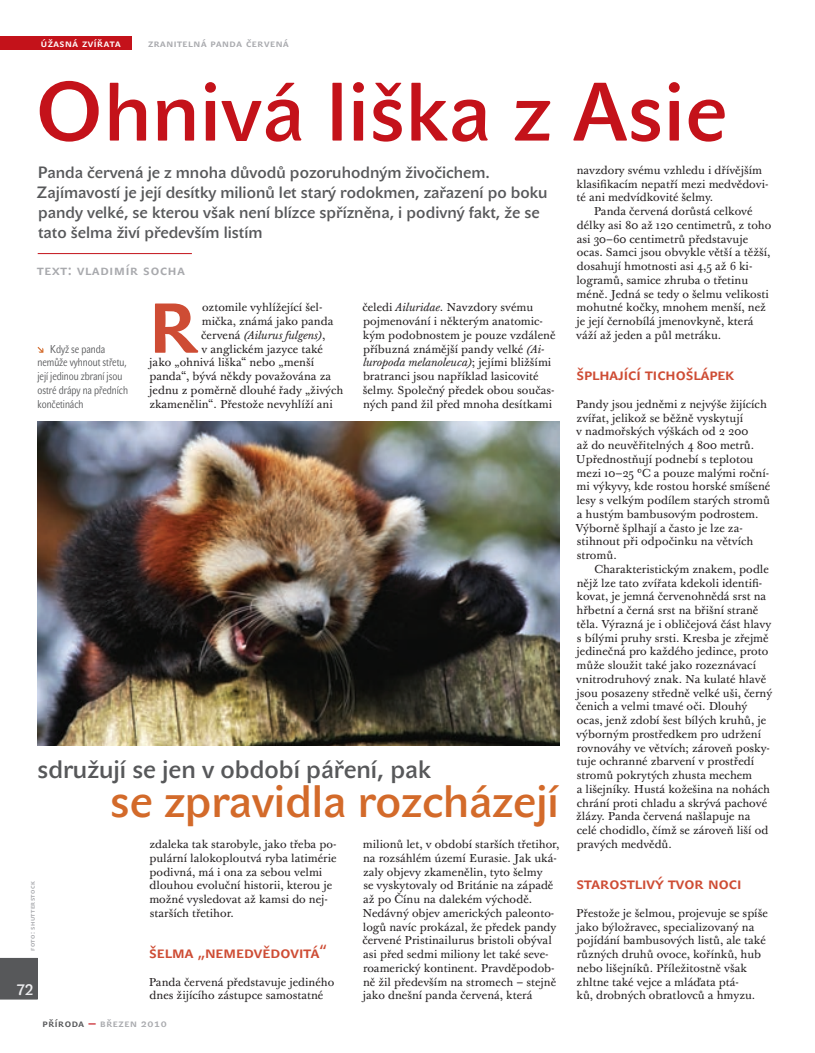
<style>
.page{position:relative;width:815px;height:1053px;background:#fff}
.page>*{position:absolute;margin:0;border:0;box-sizing:border-box;transform-origin:0 0}
.t1{font:81.88px "John Sans Medium Pro";letter-spacing:.01em;color:#c4121a}
.t2{font:700 69.62px "John Sans Text Pro";color:#ce4c34}
.t3{font:45px "John Sans Medium Pro";color:#d36a2a}
.t4{font:25px "John Sans Medium Pro";color:#57585a}
.t5{font:17.5px "John Sans Medium Pro";color:#ce4c34}
.t6{font:16.25px/20px "John Sans Medium Pro";color:#57585a}
.t7{font:15px "John Sans Medium Pro";letter-spacing:.05em;color:#a8a9ad}
.t8{font:15px "John Sans Medium Pro";color:#ececee}
.t9{font:11.25px/13.8px "Baskerville Ten Pro";color:#231f20}
.t10{font:11.25px/13.8px "John Sans Cond Lite Pro";color:#57585a}
.t11{font:11.25px "John Sans Medium Pro";letter-spacing:.05em;color:#a8a9ad}
.t12{font:italic 11.25px "Baskerville Ten Pro";color:#231f20}
.t13{font:11.25px "John Sans Medium Pro";letter-spacing:.05em;color:#fff}
.t14{font:7.5px "John Sans Medium Pro";letter-spacing:.05em;color:#a8a9ad}
.s1{font-style:italic}
.s2{font-style:normal}
.s3{color:#57585a}
.s4{color:#c4121a}
</style>
<div class="page">
<div style="left:0;top:36px;width:132px;height:14px;background:#c4121a"></div>
<div style="left:0;top:958px;width:38px;height:41px;background:#57585a"></div>
<hr style="left:38px;top:253px;width:154px;height:1px;background:#c4121a">
<img style="left:38px;top:421px;width:522px;height:324px">
<svg style="left:38px;top:347px;width:5px;height:6px"></svg>
<p class="t13" style="left:41px;top:36px;width:81px">úžasná zvířata</p>
<p class="t11" style="left:148px;top:36px;width:142px">zranitelná panda červená</p>
<h1 class="t1" style="left:35px;top:65px;width:694px">Ohnivá liška z Asie</h1>
<h3 class="t6" style="left:37px;top:163px;width:513px">Panda červená je z mnoha důvodů pozoruhodným živočichem.<br>Zajímavostí je její desítky milionů let starý rodokmen, zařazení po boku pandy velké, se kterou však není blízce spřízněna, i podivný fakt, že se tato šelma živí především listím</h3>
<h3 class="t7" style="left:37px;top:261px;width:149px">text: vladimír socha</h3>
<p class="t9" style="left:577px;top:163px;width:193px">navzdory svému vzhledu i dřívějším klasifikacím nepatří mezi medvědovi&shy;té ani medvídkovité šelmy.</p>
<p class="t9" style="left:576px;top:205px;width:197px;text-indent:17px">Panda červená dorůstá celkové délky asi 80 až 120 centimetrů, z toho asi 30–60 centimetrů představuje ocas. Samci jsou obvykle větší a těžší, dosahují hmotnosti asi 4,5 až 6 ki&shy;logramů, samice zhruba o třetinu méně. Jedná se tedy o šelmu velikosti mohutné kočky, mnohem menší, než je její černobílá jmenovkyně, která váží až jeden a půl metráku.</p>
<h3 class="t5" style="left:576px;top:364px;width:159px">šplhající tichošlápek</h3>
<p class="t9" style="left:576px;top:397px;width:196px">Pandy jsou jedněmi z nejvýše žijících zvířat, jelikož se běžně vyskytují<br>v nadmořských výškách od 2 200<br>až do neuvěřitelných 4 800 metrů.<br>Upřednostňují podnebí s teplotou mezi 10–25 °C a pouze malými roční&shy;mi výkyvy, kde rostou horské smíšené lesy s velkým podílem starých stromů a hustým bambusovým podrostem.<br>Výborně šplhají a často je lze za&shy;stihnout při odpočinku na větvích stromů.</p>
<p class="t9" style="left:576px;top:562px;width:198px;text-indent:18px">Charakteristickým znakem, podle nějž lze tato zvířata kdekoli identifi&shy;kovat, je jemná červenohnědá srst na hřbetní a černá srst na břišní straně těla. Výrazná je i obličejová část hlavy s bílými pruhy srsti. Kresba je zřejmě jedinečná pro každého jedince, proto může sloužit také jako rozeznávací vnitrodruhový znak. Na kulaté hlavě jsou posazeny středně velké uši, černý čenich a velmi tmavé oči. Dlouhý ocas, jenž zdobí šest bílých kruhů, je výborným prostředkem pro udržení rovnováhy ve větvích; zároveň posky&shy;tuje ochranné zbarvení v prostředí stromů pokrytých zhusta mechem<br>a lišejníky. Hustá kožešina na nohách chrání proti chladu a skrývá pachové žlázy. Panda červená našlapuje na celé chodidlo, čímž se zároveň liší od pravých medvědů.</p>
<h3 class="t5" style="left:576px;top:873px;width:167px">starostlivý tvor noci</h3>
<p class="t9" style="left:576px;top:906px;width:193px">Přestože je šelmou, projevuje se spíše jako býložravec, specializovaný na pojídání bambusových listů, ale také různých druhů ovoce, kořínků, hub nebo lišejníků. Příležitostně však zhltne také vejce a mláďata ptá-<br>ků, drobných obratlovců a hmyzu.</p>
<p class="t9" style="left:362px;top:301px;width:195px">čeledi <span class="s1">Ailuridae</span>. Navzdory svému pojmenování i některým anatomic&shy;kým podobnostem je pouze vzdáleně příbuzná známější pandy velké <span class="s1">(Ai&shy;luropoda melanoleuca)</span>; jejími bližšími bratranci jsou například lasicovité šelmy. Společný předek obou součas&shy;ných pand žil před mnoha desítkami</p>
<h2 class="t2" style="left:149px;top:288px;width:50px">R</h2>
<p class="t9" style="left:202px;top:301px;width:122px">oztomile vyhlížející šel-</p>
<p class="t9" style="left:202px;top:315px;width:133px">mička, známá jako panda</p>
<p class="t12" style="left:201px;top:328px;width:126px"><span class="s2">červená</span> (Ailurus fulgens)<span class="s2">,</span></p>
<p class="t9" style="left:201px;top:342px;width:123px">v anglickém jazyce také</p>
<p class="t9" style="left:149px;top:356px;width:166px">jako „ohnivá liška“ nebo „menší</p>
<p class="t9" style="left:149px;top:370px;width:183px">panda“, bývá někdy považována za</p>
<p class="t9" style="left:149px;top:384px;width:196px">jednu z poměrně dlouhé řady „živých</p>
<p class="t9" style="left:149px;top:397px;width:185px">zkamenělin“. Přestože nevyhlíží ani</p>
<p class="t10" style="left:38px;top:342px;width:92px;text-indent:13px">Když se panda nemůže vyhnout střetu, její jedinou zbraní jsou ostré drápy na předních končetinách</p>
<h3 class="t4" style="left:38px;top:754px;width:395px">sdružují se jen v období páření, pak</h3>
<h3 class="t3" style="left:110px;top:775px;width:450px">se zpravidla rozcházejí</h3>
<p class="t9" style="left:362px;top:837px;width:199px">milionů let, v období starších třetihor, na rozsáhlém území Eurasie. Jak uká&shy;zaly objevy zkamenělin, tyto šelmy<br>se vyskytovaly od Británie na západě až po Čínu na dalekém východě.<br>Nedávný objev amerických paleonto&shy;logů navíc prokázal, že předek pandy červené Pristinailurus bristoli obýval asi před sedmi miliony let také seve&shy;roamerický kontinent. Pravděpodob&shy;ně žil především na stromech – stejně jako dnešní panda červená, která</p>
<p class="t9" style="left:149px;top:837px;width:189px">zdaleka tak starobyle, jako třeba po&shy;pulární lalokoploutvá ryba latimérie podivná, má i ona za sebou velmi dlouhou evoluční historii, kterou je možné vysledovat až kamsi do nej&shy;starších třetihor.</p>
<h3 class="t5" style="left:149px;top:941px;width:179px">šelma „nemedvědovitá“</h3>
<p class="t9" style="left:149px;top:975px;width:187px">Panda červená představuje jediného dnes žijícího zástupce samostatné</p>
<p class="t14" style="left:28px;top:950px;width:71px;rotate:-90deg">foto: shutterstock</p>
<h3 class="t8" style="left:16px;top:981px;width:19px">72</h3>
<p class="t11" style="left:43px;top:1016px;width:126px"><span class="s3">příroda</span> <span class="s4">—</span> březen 2010</p>
</div>
